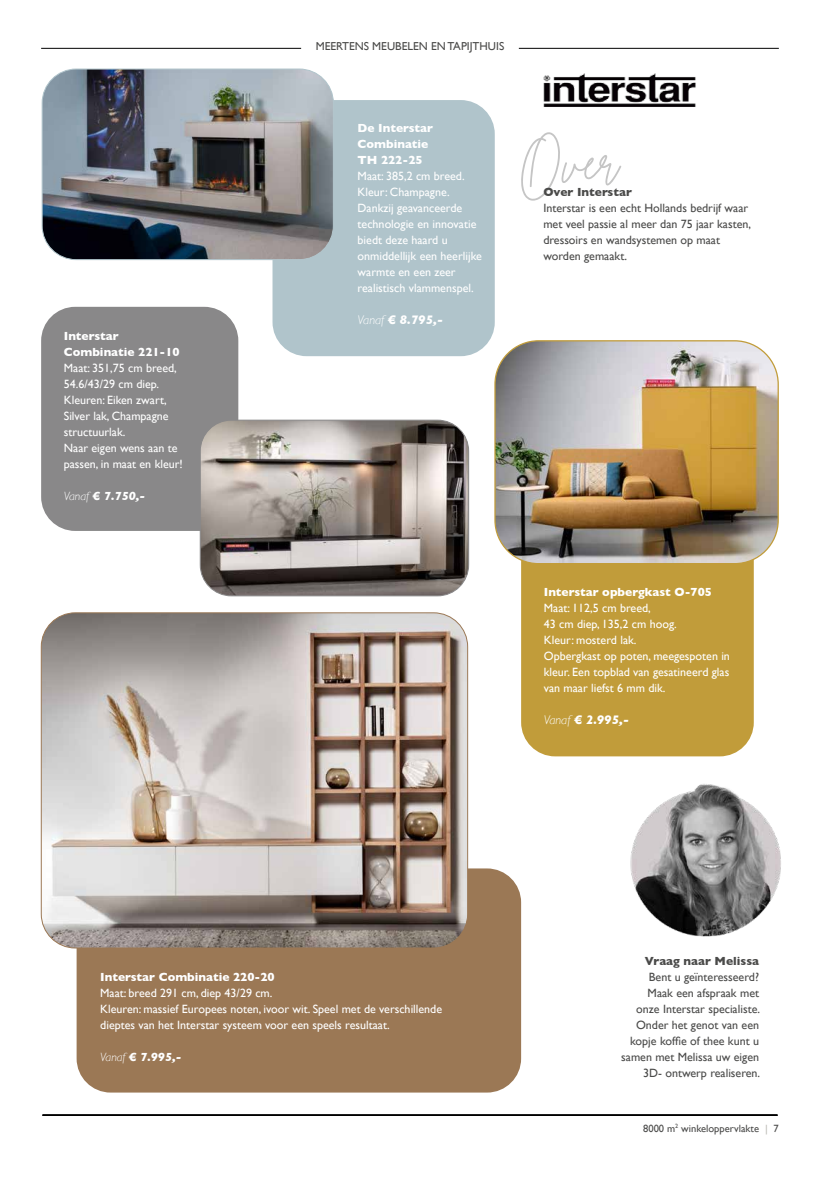
<style>
.page{position:relative;width:820px;height:1177px;background:#fff}
.page>*{position:absolute;margin:0;border:0;box-sizing:border-box;transform-origin:0 0}
.t1{font:italic 700 12.6px "Gill Sans";color:#fff}
.t2{font:12px/16px "Gill Sans";color:#fff}
.t3{font:12px/16px "Gill Sans";color:#4a4a49;text-align:right}
.t4{font:700 12px/16px "Gill Sans";color:#fff}
.t5{font:700 12px "Gill Sans";color:#4a4a49}
.t6{font:italic 700 12px "Gill Sans";color:#fff}
.t7{font:11.5px "Gill Sans";color:#4a4a49}
.t8{font:10.5px "Gill Sans";color:#4a4a49}
.s1{font-weight:300}
.s2{color:#b8b7b1}
</style>
<div class="page">
<hr style="left:41px;top:48px;width:260px;height:1px;background:#000">
<hr style="left:518px;top:48px;width:260px;height:1px;background:#000">
<hr style="left:43px;top:1114px;width:734px;height:1px;background:#000">
<img style="left:543px;top:73px;width:153px;height:34px">
<div style="left:272px;top:100px;width:222px;height:256px;background:#b0c4cb;border-radius:34px"></div>
<img style="left:42px;top:69px;width:291px;height:191px">
<div style="left:42px;top:69px;width:292px;height:191px;border:1px solid #b0c4cb;border-radius:34px"></div>
<div style="left:521px;top:517px;width:232px;height:239px;background:#c19c3a;border-radius:34px"></div>
<img style="left:496px;top:341px;width:281px;height:222px">
<div style="left:494px;top:340px;width:284px;height:224px;border:1px solid #c19c3a;border-radius:44px"></div>
<div style="left:77px;top:868px;width:444px;height:224px;background:#9b7855;border-radius:34px"></div>
<img style="left:41px;top:614px;width:426px;height:334px">
<div style="left:41px;top:307px;width:197px;height:224px;background:#898889;border-radius:34px"></div>
<img style="left:200px;top:421px;width:268px;height:175px">
<div style="left:200px;top:419px;width:269px;height:177px;border:1px solid #898889;border-radius:31px"></div>
<svg style="left:521px;top:132px;width:100px;height:69px"></svg>
<img style="left:630px;top:784px;width:151px;height:153px">
<p class="t4" style="left:64px;top:328px;width:117px">Interstar<br>Combinatie 221-10</p>
<p class="t2" style="left:64px;top:360px;width:120px">Maat: 351,75 cm breed,<br>54.6/43/29 cm diep.<br>Kleuren: Eiken zwart,<br>Silver lak, Champagne structuurlak.<br>Naar eigen wens aan te passen, in maat en kleur!</p>
<p class="t6" style="left:64px;top:489px;width:83px"><span class="s1">Vanaf</span> € 7.750,-</p>
<p class="t7" style="left:315px;top:40px;width:190px">MEERTENS MEUBELEN EN TAPIJTHUIS</p>
<p class="t4" style="left:357px;top:120px;width:77px">De Interstar<br>Combinatie<br>TH 222-25</p>
<p class="t2" style="left:357px;top:168px;width:126px">Maat: 385,2 cm breed.<br>Kleur: Champagne.<br>Dankzij geavanceerde technologie en innovatie biedt deze haard u onmiddellijk een heerlijke warmte en een zeer realistisch vlammenspel.</p>
<p class="t1" style="left:357px;top:312px;width:87px"><span class="s1">Vanaf</span> € 8.795,-</p>
<p class="t5" style="left:543px;top:182px;width:90px">Over Interstar</p>
<p class="t3" style="left:543px;top:200px;width:209px;text-align:left">Interstar is een echt Hollands bedrijf waar met veel passie al meer dan 75 jaar kasten, dressoirs en wandsystemen op maat worden gemaakt.</p>
<p class="t4" style="left:543px;top:584px;width:169px">Interstar opbergkast O-705</p>
<p class="t2" style="left:543px;top:600px;width:187px">Maat: 112,5 cm breed,<br>43 cm diep, 135,2 cm hoog.<br>Kleur: mosterd lak.<br>Opbergkast op poten, meegespoten in kleur. Een topblad van gesatineerd glas van maar liefst 6 mm dik.</p>
<p class="t1" style="left:543px;top:712px;width:87px"><span class="s1">Vanaf</span> € 2.995,-</p>
<p class="t4" style="left:100px;top:968px;width:176px">Interstar Combinatie 220-20</p>
<p class="t2" style="left:100px;top:984px;width:343px">Maat: breed 291 cm, diep 43/29 cm.<br>Kleuren: massief Europees noten, ivoor wit. Speel met de verschillende dieptes van het Interstar systeem voor een speels resultaat.</p>
<p class="t6" style="left:100px;top:1049px;width:83px"><span class="s1">Vanaf</span> € 7.995,-</p>
<p class="t5" style="left:644px;top:950px;width:116px">Vraag naar Melissa</p>
<p class="t3" style="left:621px;top:968px;width:140px">Bent u geïnteresseerd?<br>Maak een afspraak met<br>onze Interstar specialiste.<br>Onder het genot van een kopje koffie of thee kunt u samen met Melissa uw eigen<br>3D- ontwerp realiseren.</p>
<p class="t8" style="left:643px;top:1121px;width:137px">8000 m<sup>2</sup> winkeloppervlakte <span class="s2">|</span> 7</p>
</div>
